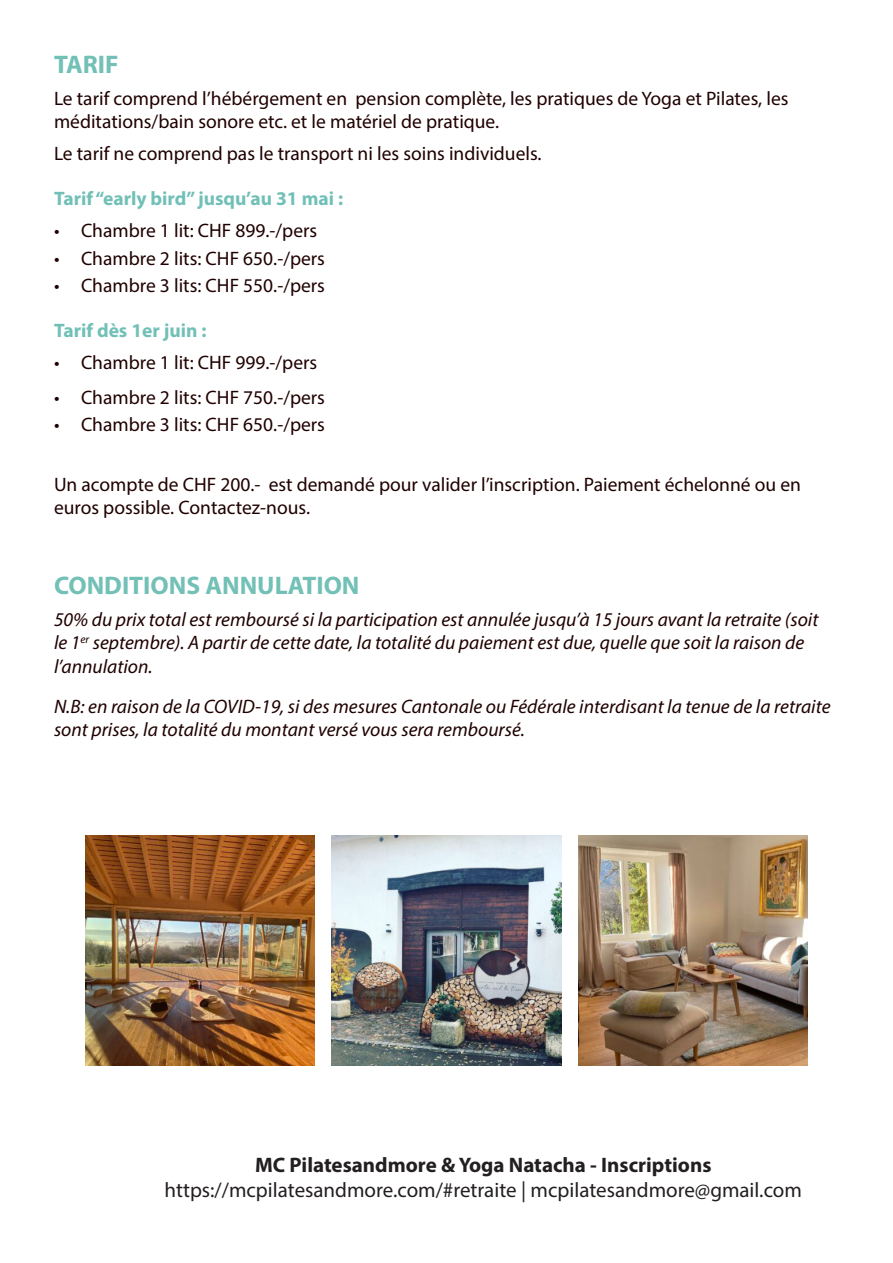
<style>
.page{position:relative;width:893px;height:1263px;background:#fff}
.page>*{position:absolute;margin:0;border:0;box-sizing:border-box;transform-origin:0 0}
.t1{font:700 25.5px "Myriad Pro";color:#72c0b6}
.t2{font:21px "Myriad Pro";color:#231f20}
.t3{font:700 21px "Myriad Pro";color:#231f20}
.t4{font:19.5px/23.4px "Myriad Pro";color:#200000}
.t5{font:italic 19.5px/23.4px "Myriad Pro";color:#200000}
.t6{font:700 19.5px "Myriad Pro";color:#71c0b7}
</style>
<div class="page">
<img style="left:578px;top:836px;width:230px;height:229px">
<img style="left:332px;top:836px;width:229px;height:229px">
<img style="left:85px;top:836px;width:230px;height:229px">
<p class="t1" style="left:54px;top:48px;width:66px">TARIF</p>
<p class="t4" style="left:54px;top:86px;width:736px">Le tarif comprend l’hébérgement en pension complète, les pratiques de Yoga et Pilates, les méditations/bain sonore etc. et le matériel de pratique.</p>
<p class="t4" style="left:54px;top:142px;width:489px">Le tarif ne comprend pas le transport ni les soins individuels.</p>
<p class="t6" style="left:54px;top:186px;width:291px">Tarif “early bird” jusqu’au 31 mai :</p>
<p class="t4" style="left:54px;top:218px;width:265px">• Chambre 1 lit: CHF 899.-/pers</p>
<p class="t4" style="left:54px;top:246px;width:272px">• Chambre 2 lits: CHF 650.-/pers</p>
<p class="t4" style="left:54px;top:274px;width:272px">• Chambre 3 lits: CHF 550.-/pers</p>
<p class="t6" style="left:54px;top:318px;width:154px">Tarif dès 1er juin :</p>
<p class="t4" style="left:54px;top:350px;width:265px">• Chambre 1 lit: CHF 999.-/pers</p>
<p class="t4" style="left:54px;top:385px;width:272px">• Chambre 2 lits: CHF 750.-/pers</p>
<p class="t4" style="left:54px;top:413px;width:272px">• Chambre 3 lits: CHF 650.-/pers</p>
<p class="t4" style="left:54px;top:472px;width:748px">Un acompte de CHF 200.- est demandé pour valider l’inscription. Paiement échelonné ou en euros possible. Contactez-nous.</p>
<p class="t1" style="left:54px;top:569px;width:307px">CONDITIONS ANNULATION</p>
<p class="t5" style="left:54px;top:607px;width:766px">50% du prix total est remboursé si la participation est annulée jusqu’à 15 jours avant la retraite (soit le 1<sup>er</sup> septembre). A partir de cette date, la totalité du paiement est due, quelle que soit la raison de l’annulation.</p>
<p class="t5" style="left:54px;top:694px;width:778px">N.B: en raison de la COVID-19, si des mesures Cantonale ou Fédérale interdisant la tenue de la retraite sont prises, la totalité du montant versé vous sera remboursé.</p>
<p class="t3" style="left:255px;top:1151px;width:458px">MC Pilatesandmore &amp; Yoga Natacha - Inscriptions</p>
<p class="t2" style="left:165px;top:1177px;width:639px">https://mcpilatesandmore.com/#retraite | mcpilatesandmore@gmail.com</p>
</div>
